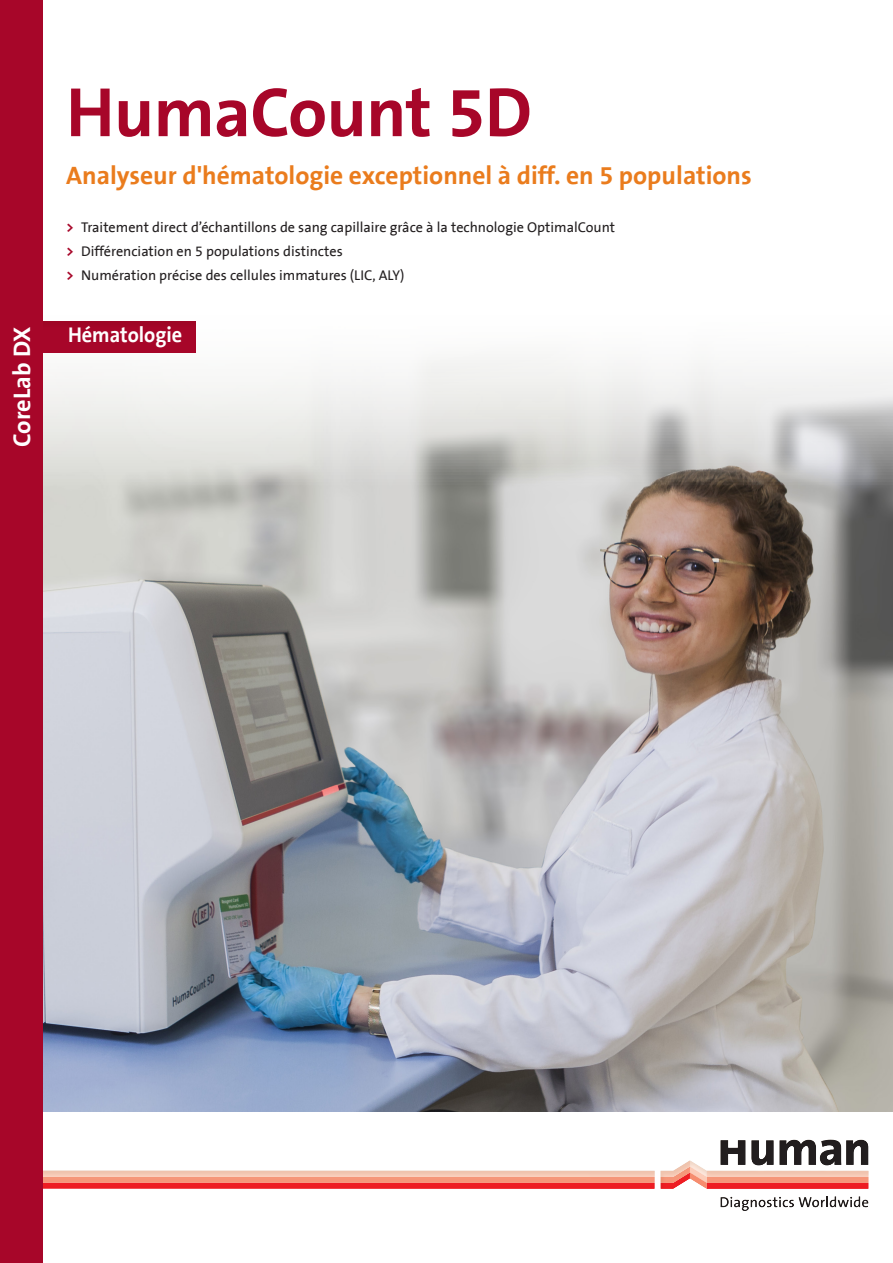
<style>
.page{position:relative;width:893px;height:1263px;background:#fff}
.page>*{position:absolute;margin:0;border:0;box-sizing:border-box;transform-origin:0 0}
.t1{font:700 70.5px "The Sans B7";letter-spacing:-.01em;color:#a70629}
.t2{font:700 25.5px "The Sans B7";color:#ea7c1d}
.t3{font:700 24.3px "The Sans B7";color:#fff}
.t4{font:700 21.6px "The Sans B7";color:#fff;scale:.94 1}
.t5{font:14.25px "The Sans B5 Plain";color:#231f20}
.s1{font-family:"The Sans B7";font-weight:700;color:#a70629}
</style>
<div class="page">
<img style="left:43px;top:357px;width:850px;height:755px">
<div style="left:1px;top:321px;width:196px;height:33px;background:#a70629"></div>
<div style="left:0;top:1139px;width:870px;height:72px;background:#e6dccf;opacity:.5"></div>
<div style="left:0;top:0;width:43px;height:1263px;background:#a70629"></div>
<p class="t3" style="left:9px;top:447px;width:121px;rotate:-90deg">CoreLab DX</p>
<p class="t1" style="left:66px;top:75px;width:467px">HumaCount 5D</p>
<p class="t2" style="left:66px;top:162px;width:687px">Analyseur d'hématologie exceptionnel à diff. en 5 populations</p>
<p class="t5" style="left:66px;top:220px;width:550px"><span class="s1">&gt;</span> Traitement direct d’échantillons de sang capillaire grâce à la technologie OptimalCount</p>
<p class="t5" style="left:66px;top:244px;width:278px"><span class="s1">&gt;</span> Différenciation en 5 populations distinctes</p>
<p class="t5" style="left:66px;top:268px;width:340px"><span class="s1">&gt;</span> Numération précise des cellules immatures (LIC, ALY)</p>
<p class="t4" style="left:68px;top:324px;width:123px">Hématologie</p>
</div>
